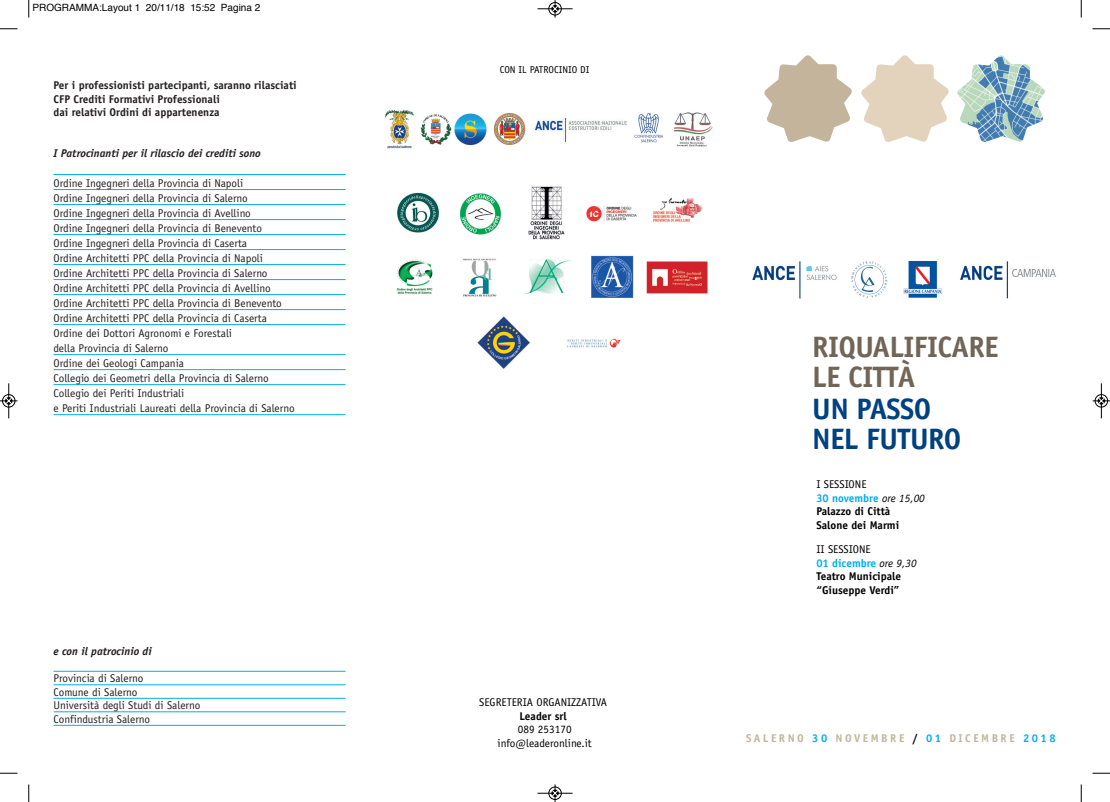
<style>
.page{position:relative;width:1110px;height:802px;background:#fff}
.page>*{position:absolute;margin:0;border:0;box-sizing:border-box;transform-origin:0 0}
.t1{font:29.62px/29.6px "Officina Sans Bold+FOZEPD";letter-spacing:-.02em;color:#716557}
.t2{font:29.62px/29.6px "Officina Sans Bold+FOZEPD";letter-spacing:-.02em;color:#014081}
.t3{font:11.25px/15px "Officina Sans";color:#231f20}
.t4{font:700 11.25px/13.5px "Officina Sans";color:#231f20}
.t5{font:11.25px/13.5px "Officina Sans Bold+FOZEPD";color:#000}
.t6{font:11.25px/13.5px "Officina Sans Book+KDNQLH";color:#000;text-align:center}
.t7{font:italic 700 11.25px "Officina Sans";color:#231f20}
.t8{font:11.25px "Officina Sans Bold+FOZEPD";letter-spacing:.22em;color:#c3b49b}
.t9{font:10px "Helvetica";color:#000}
.t10{font:10px "Officina Sans Book+KDNQLH";color:#000}
.s1{color:#00aeef}
.s2{font-family:"Officina Sans Book Italic+FEJDZK"}
.s3{color:#000}
</style>
<div class="page">
<img style="left:957px;top:55px;width:88px;height:87px">
<svg style="left:861px;top:55px;width:88px;height:87px"></svg>
<svg style="left:764px;top:55px;width:88px;height:87px"></svg>
<img style="left:752px;top:261px;width:304px;height:38px">
<img style="left:385px;top:110px;width:327px;height:38px">
<img style="left:396px;top:186px;width:312px;height:183px">
<hr style="left:54px;top:174px;width:292px;height:1px;background:#00aeef">
<hr style="left:54px;top:189px;width:292px;height:1px;background:#00aeef">
<hr style="left:54px;top:204px;width:292px;height:1px;background:#00aeef">
<hr style="left:54px;top:219px;width:292px;height:1px;background:#00aeef">
<hr style="left:54px;top:234px;width:292px;height:1px;background:#00aeef">
<hr style="left:54px;top:249px;width:292px;height:1px;background:#00aeef">
<hr style="left:54px;top:264px;width:292px;height:1px;background:#00aeef">
<hr style="left:54px;top:279px;width:292px;height:1px;background:#00aeef">
<hr style="left:54px;top:294px;width:292px;height:1px;background:#00aeef">
<hr style="left:54px;top:309px;width:292px;height:1px;background:#00aeef">
<hr style="left:54px;top:324px;width:292px;height:1px;background:#00aeef">
<hr style="left:54px;top:354px;width:292px;height:1px;background:#00aeef">
<hr style="left:54px;top:369px;width:292px;height:1px;background:#00aeef">
<hr style="left:54px;top:384px;width:292px;height:1px;background:#00aeef">
<hr style="left:54px;top:414px;width:292px;height:1px;background:#00aeef">
<hr style="left:54px;top:671px;width:292px;height:1px;background:#00aeef">
<hr style="left:54px;top:684px;width:292px;height:1px;background:#00aeef">
<hr style="left:54px;top:698px;width:292px;height:1px;background:#00aeef">
<hr style="left:54px;top:711px;width:292px;height:1px;background:#00aeef">
<hr style="left:54px;top:725px;width:292px;height:1px;background:#00aeef">
<svg style="left:28px;top:0;width:2px;height:18px"></svg>
<svg style="left:0;top:28px;width:18px;height:2px"></svg>
<svg style="left:1081px;top:0;width:1px;height:18px"></svg>
<svg style="left:1092px;top:28px;width:18px;height:2px"></svg>
<svg style="left:28px;top:784px;width:2px;height:18px"></svg>
<svg style="left:0;top:772px;width:18px;height:2px"></svg>
<svg style="left:1081px;top:784px;width:1px;height:18px"></svg>
<svg style="left:1092px;top:772px;width:18px;height:2px"></svg>
<div style="left:548px;top:2px;width:14px;height:13px;border:1px solid #fff;border-radius:50%"></div>
<hr style="left:538px;top:9px;width:34px;height:1px;background:#000">
<div style="left:549px;top:2px;width:12px;height:13px;border:1px solid #000;border-radius:50%"></div>
<svg style="left:552px;top:0;width:6px;height:18px"></svg>
<div style="left:548px;top:786px;width:14px;height:14px;border:1px solid #fff;border-radius:50%"></div>
<hr style="left:538px;top:793px;width:34px;height:1px;background:#000">
<div style="left:549px;top:786px;width:12px;height:13px;border:1px solid #000;border-radius:50%"></div>
<svg style="left:552px;top:784px;width:6px;height:18px"></svg>
<hr style="left:9px;top:383px;width:1px;height:35px;background:#000">
<div style="left:2px;top:394px;width:13px;height:13px;border:1px solid #000;border-radius:50%"></div>
<svg style="left:0;top:397px;width:18px;height:7px"></svg>
<hr style="left:1101px;top:383px;width:1px;height:35px;background:#000">
<div style="left:1095px;top:394px;width:13px;height:13px;border:1px solid #000;border-radius:50%"></div>
<svg style="left:1092px;top:397px;width:18px;height:7px"></svg>
<p class="t9" style="left:32px;top:4px;width:229px">PROGRAMMA:Layout 1 20/11/18 15:52 Pagina 2</p>
<p class="t4" style="left:54px;top:80px;width:245px">Per i professionisti partecipanti, saranno rilasciati<br>CFP Crediti Formativi Professionali<br>dai relativi Ordini di appartenenza</p>
<p class="t7" style="left:54px;top:149px;width:209px">I Patrocinanti per il rilascio dei crediti sono</p>
<p class="t3" style="left:54px;top:176px;width:243px">Ordine Ingegneri della Provincia di Napoli<br>Ordine Ingegneri della Provincia di Salerno<br>Ordine Ingegneri della Provincia di Avellino<br>Ordine Ingegneri della Provincia di Benevento<br>Ordine Ingegneri della Provincia di Caserta<br>Ordine Architetti PPC della Provincia di Napoli Ordine Architetti PPC della Provincia di Salerno Ordine Architetti PPC della Provincia di Avellino Ordine Architetti PPC della Provincia di Benevento Ordine Architetti PPC della Provincia di Caserta Ordine dei Dottori Agronomi e Forestali<br>della Provincia di Salerno<br>Ordine dei Geologi Campania<br>Collegio dei Geometri della Provincia di Salerno Collegio dei Periti Industriali<br>e Periti Industriali Laureati della Provincia di Salerno</p>
<p class="t7" style="left:54px;top:647px;width:100px">e con il patrocinio di</p>
<p class="t3" style="left:54px;top:672px;width:148px;line-height:13.5px">Provincia di Salerno<br>Comune di Salerno<br>Università degli Studi di Salerno<br>Confindustria Salerno</p>
<p class="t10" style="left:500px;top:65px;width:91px">CON IL PATROCINIO DI</p>
<p class="t6" style="left:479px;top:696px;width:129px">SEGRETERIA ORGANIZZATIVA</p>
<p class="t5" style="left:519px;top:710px;width:49px">Leader srl</p>
<p class="t6" style="left:498px;top:723px;width:96px">089 253170 info@leaderonline.it</p>
<h1 class="t1" style="left:812px;top:335px;width:188px">RIQUALIFICARE<br>LE CITTÀ</h1>
<h1 class="t2" style="left:812px;top:397px;width:151px">UN PASSO<br>NEL FUTURO</h1>
<p class="t6" style="left:816px;top:479px;width:52px">I SESSIONE</p>
<p class="t5" style="left:816px;top:492px;width:110px"><span class="s1">30 novembre</span> <span class="s2">ore 15,00<br></span>Palazzo di Città<br>Salone dei Marmi</p>
<p class="t6" style="left:816px;top:544px;width:56px">II SESSIONE</p>
<p class="t5" style="left:816px;top:557px;width:102px"><span class="s1">01 dicembre</span> <span class="s2">ore 9,30<br></span>Teatro Municipale “Giuseppe Verdi”</p>
<p class="t8" style="left:746px;top:733px;width:311px">SALERNO <span class="s1">30</span> NOVEMBRE <span class="s3">/</span> <span class="s1">01</span> DICEMBRE <span class="s1">2018</span></p>
</div>
